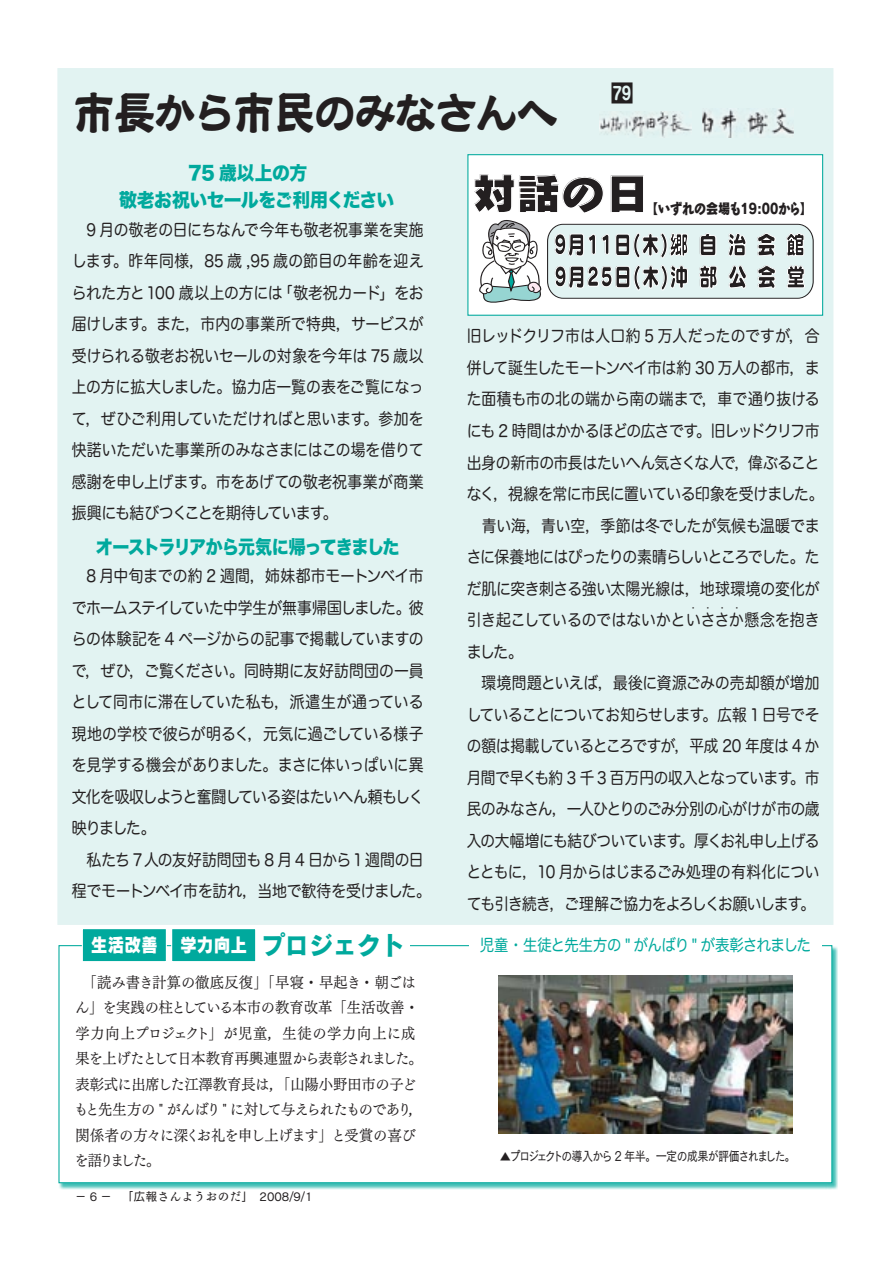
<style>
.page{position:relative;width:893px;height:1263px;background:#fff}
.page>*{position:absolute;margin:0;border:0;box-sizing:border-box;transform-origin:0 0}
.t1{font:48.6px "Hourei Std EB";color:#231f20;scale:.83 1}
.t2{font:42px "Rodin Bokutoh Pro UB";color:#231f20;scale:1.06 1}
.t3{font:24.75px/32.2px "Seurat Pro UB";letter-spacing:.1em;color:#231f20;scale:.7 1}
.t4{font:18.9px/27px "Hira Kaku Std W8";letter-spacing:-.04em;color:#00a99d;text-align:center;scale:.94 1}
.t5{font:18.9px "Hira Kaku Std W8";letter-spacing:-.065em;color:#00a99d;scale:.9 1}
.t6{font:18.9px "Rodin Pro EB";color:#fff;scale:.89 1}
.t7{font:16.5px/31.5px "Hira Maru Pro W4";letter-spacing:-.025em;color:#231f20;scale:.9 1}
.t8{font:16.2px "Hira Maru Pro N W4";letter-spacing:-.04em;color:#00a99d;scale:.89 1}
.t9{font:15px/25.5px "Tsuku Min Pr 5 RB";letter-spacing:-.02em;color:#231f20;scale:.95 1}
.t10{font:14.25px "Rodin Bokutoh Pro EB";color:#231f20;scale:.84 1}
.t11{font:12.9px "New Cezanne Pro M";letter-spacing:-.06em;color:#231f20;scale:.82 1}
.t12{font:12px "Antic Cezanne Pro M";color:#231f20}
.t13{font:8.25px "Hira Maru Pro W4";color:#231f20}
.s1{font-size:25.65px;color:#00a99d}
</style>
<div class="page">
<div style="left:57px;top:68px;width:776px;height:857px;background:#e2f3f2"></div>
<div style="left:468px;top:155px;width:355px;height:160px;background:#fff"></div>
<div style="left:548px;top:224px;width:265px;height:74px;background:#e2f3f2;border-radius:16px"></div>
<div style="left:547px;top:224px;width:266px;height:75px;border:1px solid #231f20;border-radius:16px"></div>
<svg style="left:479px;top:220px;width:63px;height:83px"></svg>
<svg style="left:554px;top:233px;width:42px;height:23px"></svg>
<svg style="left:602px;top:234px;width:7px;height:21px"></svg>
<svg style="left:615px;top:233px;width:73px;height:25px"></svg>
<svg style="left:700px;top:233px;width:16px;height:23px"></svg>
<svg style="left:728px;top:233px;width:19px;height:23px"></svg>
<svg style="left:757px;top:233px;width:19px;height:24px"></svg>
<svg style="left:786px;top:233px;width:19px;height:23px"></svg>
<svg style="left:555px;top:265px;width:133px;height:25px"></svg>
<svg style="left:699px;top:265px;width:19px;height:24px"></svg>
<svg style="left:728px;top:265px;width:19px;height:24px"></svg>
<svg style="left:757px;top:265px;width:19px;height:24px"></svg>
<svg style="left:787px;top:265px;width:18px;height:23px"></svg>
<div style="left:467px;top:154px;width:356px;height:162px;border:1px solid #00a99d"></div>
<img style="left:702px;top:108px;width:92px;height:29px">
<img style="left:600px;top:112px;width:91px;height:25px">
<div style="left:58px;top:945px;width:780px;height:244px;background:#00a99d;opacity:.75"></div>
<svg style="left:58px;top:945px;width:775px;height:239px"></svg>
<img style="left:499px;top:976px;width:293px;height:157px">
<div style="left:256px;top:930px;width:153px;height:30px;background:#fff"></div>
<div style="left:172px;top:929px;width:84px;height:32px;background:#00a99d"></div>
<div style="left:171px;top:928px;width:85px;height:34px;border:1px solid #fff"></div>
<div style="left:82px;top:929px;width:84px;height:32px;background:#00a99d"></div>
<div style="left:82px;top:928px;width:85px;height:34px;border:1px solid #fff"></div>
<div style="left:469px;top:928px;width:353px;height:34px;background:#fff"></div>
<h1 class="t1" style="left:74px;top:81px;width:584px">市長から市民のみなさんへ</h1>
<p class="t4" style="left:101px;top:160px;width:313px">75 歳以上の方<br>　敬老お祝いセールをご利用ください</p>
<p class="t7" style="left:72px;top:213px;width:393px;text-align:justify">　9 月の敬老の日にちなんで今年も敬老祝事業を実施します。昨年同様，85 歳 ,95 歳の節目の年齢を迎えられた方と100 歳以上の方には「敬老祝カード」をお届けします。また，市内の事業所で特典，サービスが受けられる敬老お祝いセールの対象を今年は 75 歳以上の方に拡大しました。協力店一覧の表をご覧になって，ぜひご利用していただければと思います。参加を快諾いただいた事業所のみなさまにはこの場を借りて感謝を申し上げます。市をあげての敬老祝事業が商業振興にも結びつくことを期待しています。</p>
<p class="t5" style="left:96px;top:536px;width:339px">オーストラリアから元気に帰ってきました</p>
<p class="t7" style="left:72px;top:559px;width:401px">　8 月中旬までの約 2 週間，姉妹都市モートンベイ市でホームステイしていた中学生が無事帰国しました。彼らの体験記を 4 ページからの記事で掲載していますので，ぜひ，ご覧ください。同時期に友好訪問団の一員として同市に滞在していた私も，派遣生が通っている現地の学校で彼らが明るく，元気に過ごしている様子を見学する機会がありました。まさに体いっぱいに異文化を吸収しようと奮闘している姿はたいへん頼もしく映りました。<br>　私たち 7人の友好訪問団も 8 月 4 日から1週間の日程でモートンベイ市を訪れ，当地で歓待を受けました。</p>
<h2 class="t2" style="left:472px;top:163px;width:169px">対話の日</h2>
<p class="t10" style="left:646px;top:199px;width:199px">【いずれの会場も19:00から】</p>
<h3 class="t3" style="left:554px;top:228px;width:360px">9月11日(木)郷 自 治 会 館<br>9月25日(木)沖 部 公 会 堂</h3>
<p class="t7" style="left:467px;top:319px;width:398px">旧レッドクリフ市は人口約 5 万人だったのですが，合併して誕生したモートンベイ市は約 30 万人の都市，また面積も市の北の端から南の端まで，車で通り抜けるにも 2 時間はかかるほどの広さです。旧レッドクリフ市出身の新市の市長はたいへん気さくな人で，偉ぶることなく，視線を常に市民に置いている印象を受けました。　青い海，青い空，季節は冬でしたが気候も温暖でまさに保養地にはぴったりの素晴らしいところでした。ただ肌に突き刺さる強い太陽光線は，地球環境の変化が引き起こしているのではないかといささか懸念を抱き</p>
<p class="t13" style="left:689px;top:600px;width:53px">・・・・</p>
<p class="t7" style="left:467px;top:634px;width:394px">ました。<br>　環境問題といえば，最後に資源ごみの売却額が増加していることについてお知らせします。広報 1 日号でその額は掲載しているところですが，平成 20 年度は 4 か月間で早くも約 3 千 3 百万円の収入となっています。市民のみなさん，一人ひとりのごみ分別の心がけが市の歳入の大幅増にも結びついています。厚くお礼申し上げるとともに，10 月からはじまるごみ処理の有料化についても引き続き，ご理解ご協力をよろしくお願いします。</p>
<p class="t6" style="left:91px;top:932px;width:354px">生活改善 学力向上 <span class="s1">プロジェクト</span></p>
<p class="t8" style="left:480px;top:930px;width:374px">児童・生徒と先生方の " がんばり " が表彰されました</p>
<p class="t9" style="left:74px;top:967px;width:369px">　「読み書き計算の徹底反復」「早寝・早起き・朝ごはん」を実践の柱としている本市の教育改革「生活改善・学力向上プロジェクト」が児童，生徒の学力向上に成果を上げたとして日本教育再興連盟から表彰されました。表彰式に出席した江澤教育長は，「山陽小野田市の子どもと先生方の " がんばり " に対して与えられたものであり，関係者の方々に深くお礼を申し上げます」と受賞の喜びを語りました。</p>
<p class="t12" style="left:75px;top:1189px;width:239px">− 6 − 「広報さんようおのだ」　2008/9/1</p>
<p class="t11" style="left:500px;top:1145px;width:362px">▲プロジェクトの導入から 2 年半。一定の成果が評価されました。</p>
</div>
